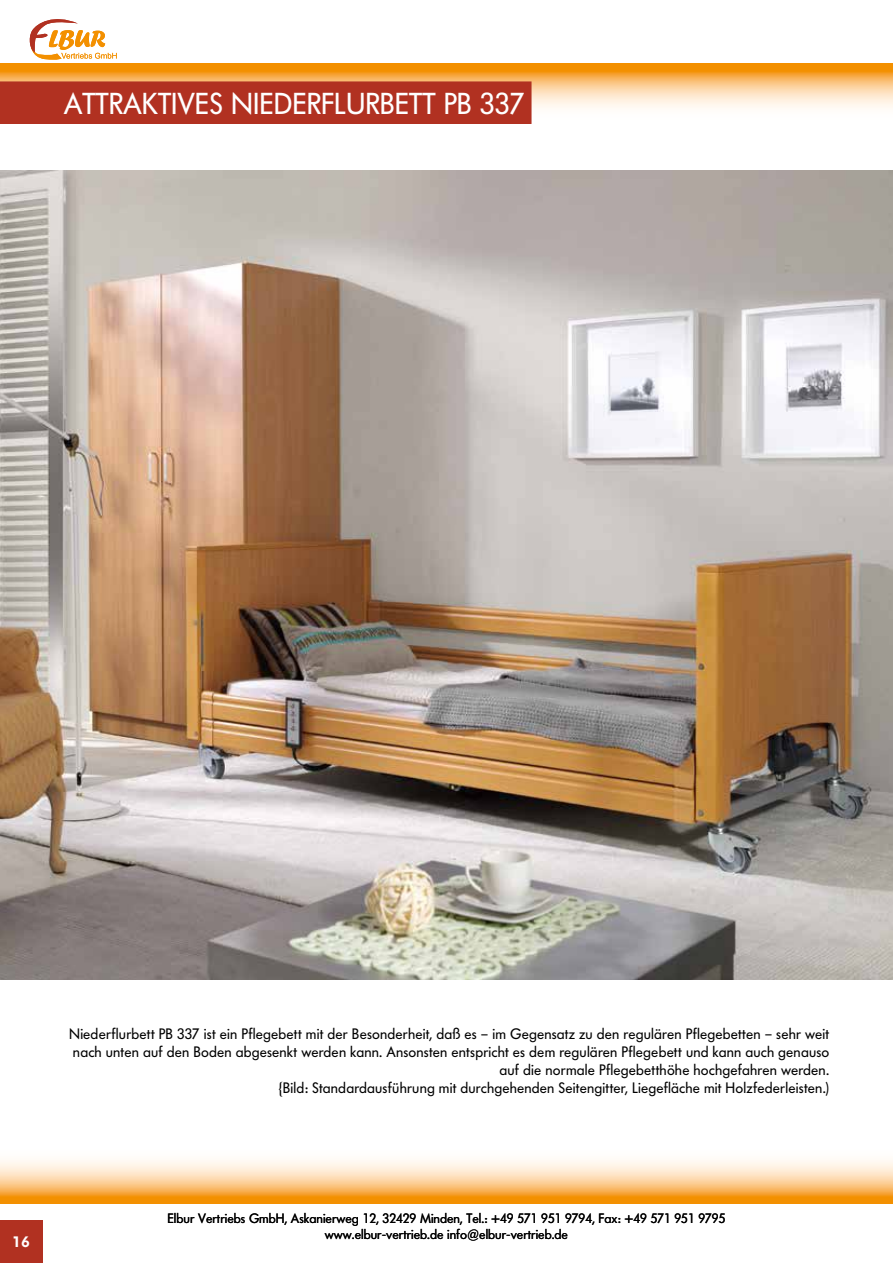
<style>
.page{position:relative;width:893px;height:1263px;background:#fff}
.page>*{position:absolute;margin:0;border:0;box-sizing:border-box;transform-origin:0 0}
.t1{font:30px "Futura BQ";color:#fff}
.t2{font:15px/18px "Futura BQ";letter-spacing:.01em;color:#000;text-align:right}
.t3{font:600 15px "Futura BQ";color:#fff}
.t4{font:13.5px/16.2px "Futura BQ";color:#000;text-align:center}
</style>
<div class="page">
<div style="left:0;top:1220px;width:43px;height:43px;background:#b13121"></div>
<svg style="left:0;top:64px;width:893px;height:60px"></svg>
<svg style="left:0;top:1160px;width:893px;height:43px;background:#faca8a"></svg>
<svg style="left:30px;top:19px;width:87px;height:41px"></svg>
<div style="left:0;top:81px;width:531px;height:43px;background:#b13121"></div>
<img style="left:0;top:170px;width:893px;height:810px">
<h1 class="t1" style="left:64px;top:86px;width:463px">ATTRAKTIVES NIEDERFLURBETT PB 337</h1>
<p class="t2" style="left:69px;top:1025px;width:762px">Niederflurbett PB 337 ist ein Pflegebett mit der Besonderheit, daß es – im Gegensatz zu den regulären Pflegebetten – sehr weit nach unten auf den Boden abgesenkt werden kann. Ansonsten entspricht es dem regulären Pflegebett und kann auch genauso auf die normale Pflegebetthöhe hochgefahren werden.<br>{Bild: Standardausführung mit durchgehenden Seitengitter, Liegefläche mit Holzfederleisten.)</p>
<p class="t3" style="left:13px;top:1233px;width:19px">16</p>
<p class="t4" style="left:167px;top:1210px;width:559px">Elbur Vertriebs GmbH, Askanierweg 12, 32429 Minden, Tel.: +49 571 951 9794, Fax: +49 571 951 9795 www.elbur-vertrieb.de info@elbur-vertrieb.de</p>
</div>
